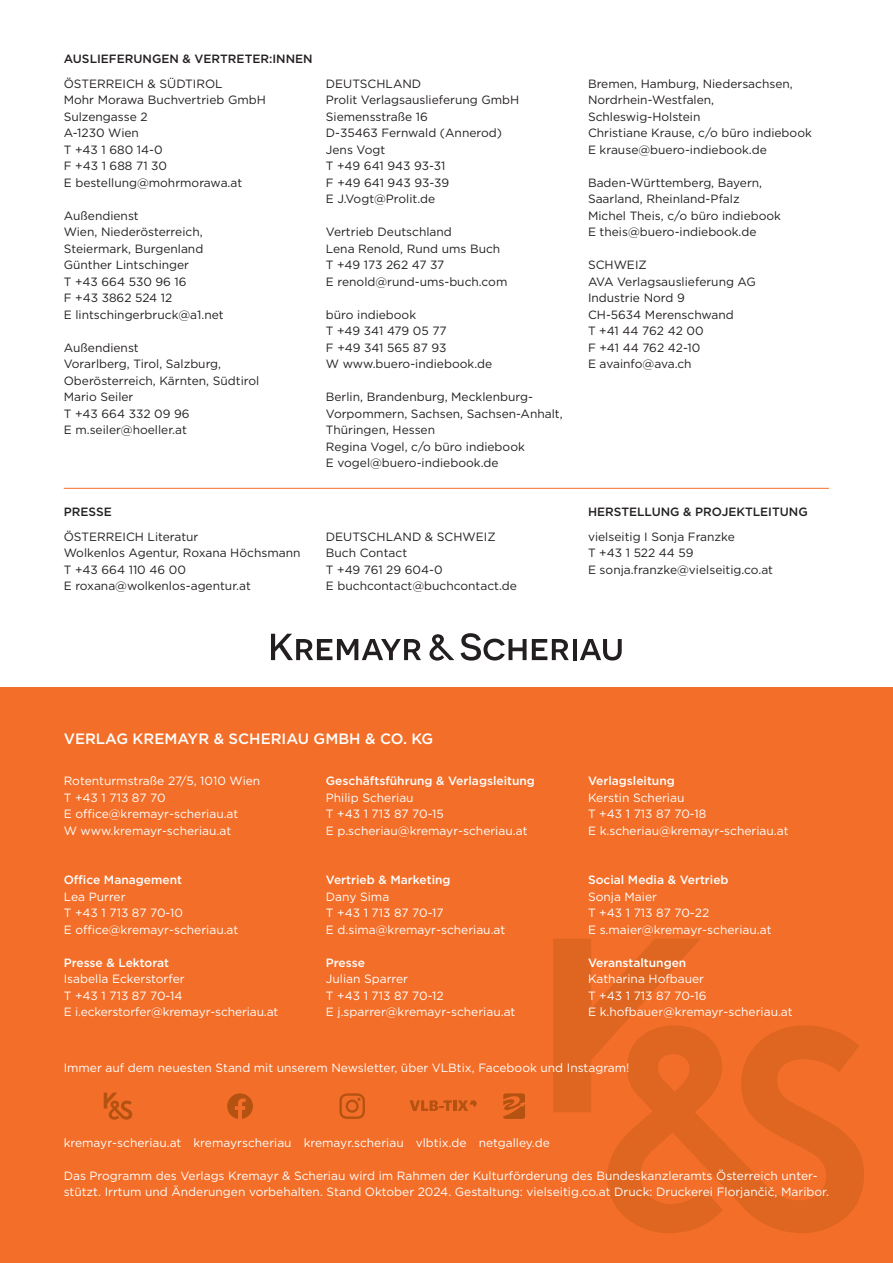
<style>
.page{position:relative;width:893px;height:1263px;background:#fff}
.page>*{position:absolute;margin:0;border:0;box-sizing:border-box;transform-origin:0 0}
.t1{font:500 15px "Gotham";color:#fff}
.t2{font:12px/16.5px "Gotham";color:#231f20}
.t3{font:12px/16.5px "Gotham";color:#fff}
.t4{font:500 12px "Gotham";color:#fff}
.t5{font:500 12px "Gotham";color:#231f20}
</style>
<div class="page">
<div style="left:0;top:687px;width:893px;height:576px;background:#f36e28"></div>
<svg style="left:607px;top:1025px;width:257px;height:208px;fill:#df6621"></svg>
<svg style="left:553px;top:939px;width:148px;height:173px"></svg>
<svg style="left:271px;top:634px;width:183px;height:27px"></svg>
<svg style="left:461px;top:633px;width:65px;height:28px"></svg>
<svg style="left:532px;top:639px;width:37px;height:21px"></svg>
<svg style="left:573px;top:639px;width:3px;height:21px"></svg>
<svg style="left:580px;top:639px;width:42px;height:22px"></svg>
<svg style="left:227px;top:1093px;width:26px;height:26px"></svg>
<svg style="left:339px;top:1093px;width:26px;height:26px"></svg>
<svg style="left:503px;top:1093px;width:22px;height:26px"></svg>
<svg style="left:104px;top:1093px;width:28px;height:27px"></svg>
<svg style="left:410px;top:1100px;width:67px;height:11px"></svg>
<hr style="left:64px;top:488px;width:765px;height:1px;background:#f36e28">
<p class="t5" style="left:64px;top:54px;width:250px">AUSLIEFERUNGEN &amp; VERTRETER:INNEN</p>
<p class="t2" style="left:64px;top:76px;width:204px">ÖSTERREICH &amp; SÜDTIROL<br>Mohr Morawa Buchvertrieb GmbH<br>Sulzengasse 2<br>A-1230 Wien<br>T +43 1 680 14-0<br>F +43 1 688 71 30<br>E bestellung@mohrmorawa.at</p>
<p class="t2" style="left:64px;top:208px;width:162px">Außendienst<br>Wien, Niederösterreich,<br>Steiermark, Burgenland<br>Günther Lintschinger<br>T +43 664 530 96 16<br>F +43 3862 524 12<br>E lintschingerbruck@a1.net</p>
<p class="t2" style="left:64px;top:340px;width:197px">Außendienst<br>Vorarlberg, Tirol, Salzburg,<br>Oberösterreich, Kärnten, Südtirol<br>Mario Seiler<br>T +43 664 332 09 96<br>E m.seiler@hoeller.at</p>
<p class="t2" style="left:326px;top:76px;width:195px">DEUTSCHLAND<br>Prolit Verlagsauslieferung GmbH<br>Siemensstraße 16<br>D-35463 Fernwald (Annerod)<br>Jens Vogt<br>T +49 641 943 93-31<br>F +49 641 943 93-39<br>E J.Vogt@Prolit.de</p>
<p class="t2" style="left:326px;top:225px;width:183px">Vertrieb Deutschland<br>Lena Renold, Rund ums Buch<br>T +49 173 262 47 37<br>E renold@rund-ums-buch.com</p>
<p class="t2" style="left:326px;top:307px;width:168px">büro indiebook<br>T +49 341 479 05 77<br>F +49 341 565 87 93<br>W www.buero-indiebook.de</p>
<p class="t2" style="left:326px;top:390px;width:238px">Berlin, Brandenburg, Mecklenburg-<br>Vorpommern, Sachsen, Sachsen-Anhalt,<br>Thüringen, Hessen<br>Regina Vogel, c/o büro indiebook<br>E vogel@buero-indiebook.de</p>
<p class="t5" style="left:64px;top:507px;width:49px">PRESSE</p>
<p class="t2" style="left:64px;top:529px;width:238px">ÖSTERREICH Literatur<br>Wolkenlos Agentur, Roxana Höchsmann<br>T +43 664 110 46 00<br>E roxana@wolkenlos-agentur.at</p>
<p class="t2" style="left:326px;top:529px;width:193px">DEUTSCHLAND &amp; SCHWEIZ<br>Buch Contact<br>T +49 761 29 604-0<br>E buchcontact@buchcontact.de</p>
<p class="t2" style="left:588px;top:76px;width:225px">Bremen, Hamburg, Niedersachsen,<br>Nordrhein-Westfalen,<br>Schleswig-Holstein<br>Christiane Krause, c/o büro indiebook<br>E krause@buero-indiebook.de</p>
<p class="t2" style="left:588px;top:175px;width:195px">Baden-Württemberg, Bayern,<br>Saarland, Rheinland-Pfalz<br>Michel Theis, c/o büro indiebook<br>E theis@buero-indiebook.de</p>
<p class="t2" style="left:588px;top:258px;width:169px">SCHWEIZ<br>AVA Verlagsauslieferung AG<br>Industrie Nord 9<br>CH-5634 Merenschwand<br>T +41 44 762 42 00<br>F +41 44 762 42-10<br>E avainfo@ava.ch</p>
<p class="t5" style="left:588px;top:507px;width:221px">HERSTELLUNG &amp; PROJEKTLEITUNG</p>
<p class="t2" style="left:588px;top:529px;width:187px">vielseitig I Sonja Franzke<br>T +43 1 522 44 59<br>E sonja.franzke@vielseitig.co.at</p>
<p class="t1" style="left:64px;top:733px;width:371px">VERLAG KREMAYR &amp; SCHERIAU GMBH &amp; CO. KG</p>
<p class="t3" style="left:64px;top:774px;width:198px">Rotenturmstraße 27/5, 1010 Wien<br>T +43 1 713 87 70<br>E office@kremayr-scheriau.at<br>W www.kremayr-scheriau.at</p>
<p class="t4" style="left:64px;top:876px;width:120px">Office Management</p>
<p class="t3" style="left:64px;top:889px;width:176px">Lea Purrer<br>T +43 1 713 87 70-10<br>E office@kremayr-scheriau.at</p>
<p class="t4" style="left:64px;top:958px;width:107px">Presse &amp; Lektorat</p>
<p class="t3" style="left:64px;top:972px;width:216px">Isabella Eckerstorfer<br>T +43 1 713 87 70-14<br>E i.eckerstorfer@kremayr-scheriau.at</p>
<p class="t4" style="left:326px;top:777px;width:211px">Geschäftsführung &amp; Verlagsleitung</p>
<p class="t3" style="left:326px;top:790px;width:203px">Philip Scheriau<br>T +43 1 713 87 70-15<br>E p.scheriau@kremayr-scheriau.at</p>
<p class="t4" style="left:326px;top:876px;width:126px">Vertrieb &amp; Marketing</p>
<p class="t3" style="left:326px;top:889px;width:181px">Dany Sima<br>T +43 1 713 87 70-17<br>E d.sima@kremayr-scheriau.at</p>
<p class="t4" style="left:326px;top:958px;width:41px">Presse</p>
<p class="t3" style="left:326px;top:972px;width:191px">Julian Sparrer<br>T +43 1 713 87 70-12<br>E j.sparrer@kremayr-scheriau.at</p>
<p class="t4" style="left:588px;top:777px;width:88px">Verlagsleitung</p>
<p class="t3" style="left:588px;top:790px;width:202px">Kerstin Scheriau<br>T +43 1 713 87 70-18<br>E k.scheriau@kremayr-scheriau.at</p>
<p class="t4" style="left:588px;top:876px;width:142px">Social Media &amp; Vertrieb</p>
<p class="t3" style="left:588px;top:889px;width:185px">Sonja Maier<br>T +43 1 713 87 70-22<br>E s.maier@kremayr-scheriau.at</p>
<p class="t4" style="left:588px;top:958px;width:100px">Veranstaltungen</p>
<p class="t3" style="left:588px;top:972px;width:206px">Katharina Hofbauer<br>T +43 1 713 87 70-16<br>E k.hofbauer@kremayr-scheriau.at</p>
<p class="t3" style="left:64px;top:1061px;width:567px">Immer auf dem neuesten Stand mit unserem Newsletter, über VLBtix, Facebook und Instagram!</p>
<p class="t3" style="left:64px;top:1135px;width:488px">kremayr-scheriau.at-kremayrscheriau-kremayr.scheriau-vlbtix.de-netgalley.de</p>
<p class="t3" style="left:64px;top:1168px;width:767px">Das Programm des Verlags Kremayr &amp; Scheriau wird im Rahmen der Kulturförderung des Bundeskanzleramts Österreich unter&shy;stützt. Irrtum und Änderungen vorbehalten. Stand Oktober 2024. Gestaltung: vielseitig.co.at Druck: Druckerei Florjančič, Maribor.</p>
</div>
